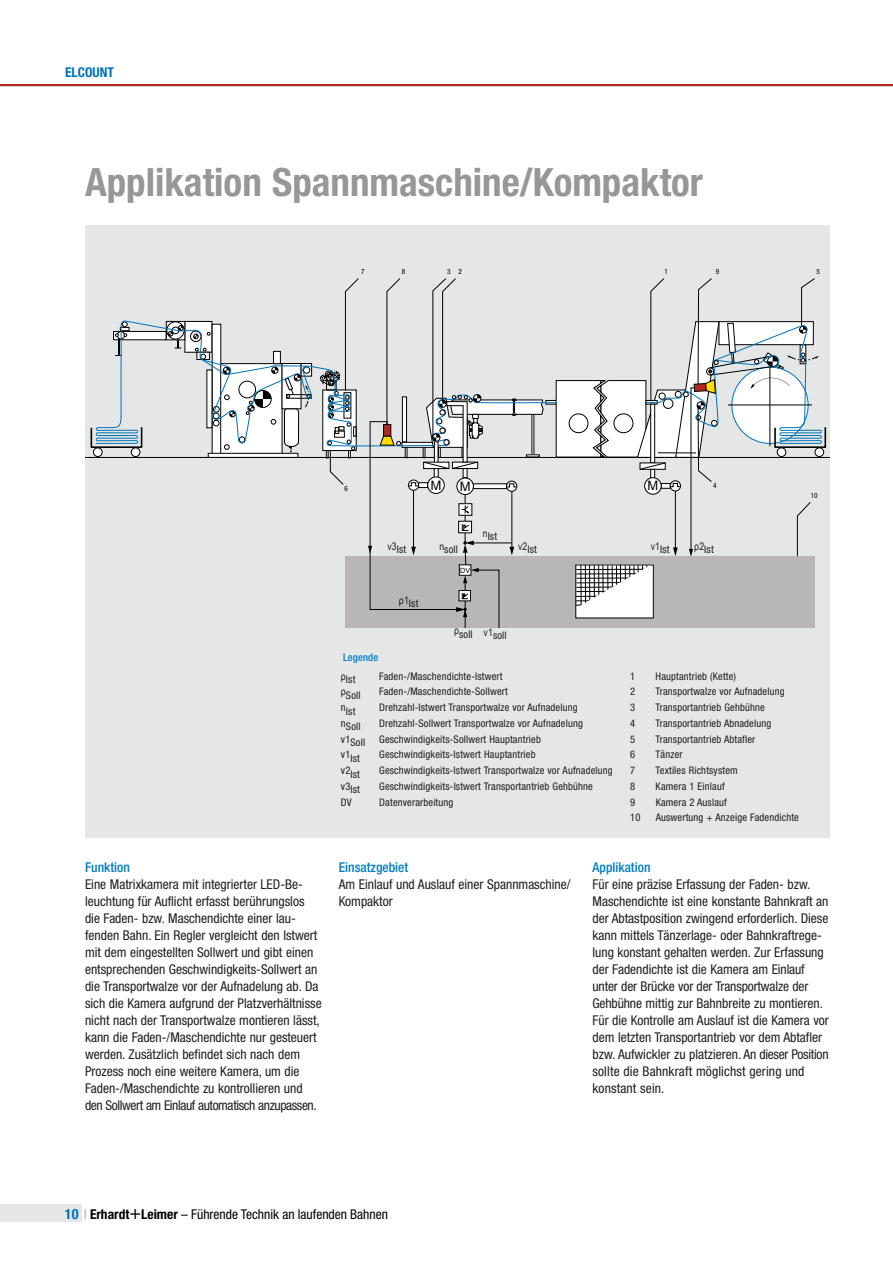
<style>
.page{position:relative;width:893px;height:1263px;background:#fff}
.page>*{position:absolute;margin:0;border:0;box-sizing:border-box;transform-origin:0 0}
.t1{font:700 condensed 39px "Helvetica Neue";color:#969798}
.t2{font:condensed 13.5px/17px "Helvetica Neue";color:#211e1f}
.t3{font:condensed 13.5px "Helvetica Neue";color:#000}
.t4{font:500 condensed 13.5px "Helvetica Neue";color:#007dc3}
.t5{font:700 condensed 13.5px "Helvetica Neue";color:#0073bc}
.t6{font:13.05px "Arial";color:#000}
.t7{font:condensed 10.5px "Helvetica Neue";letter-spacing:.015em;color:#211e1f}
.t8{font:500 condensed 10.5px/22px "Helvetica Neue";letter-spacing:.015em;color:#007dc3}
.t9{font:condensed 10.5px "Helvetica Neue";color:#221f21}
.t10{font:condensed 7.2px "Helvetica Neue";color:#000}
.t11{font:7.2px "Arial";color:#000}
.s1{font-weight:400;color:#211e1f}
.s2{font-weight:700;font-size:14.25px;color:#0073bc}
.s3{color:#969798}
.s4{font-weight:700}
.s5{font-size:19.5px}
</style>
<div class="page">
<div style="left:0;top:1204px;width:82px;height:17px;background:#e5e6e6"></div>
<div style="left:85px;top:225px;width:744px;height:613px;background:#e5e6e6"></div>
<hr style="left:0;top:84px;width:893px;height:2px;background:#b42823">
<hr style="left:85px;top:457px;width:744px;height:1px;background:#000">
<svg style="left:90px;top:278px;width:737px;height:349px"></svg>
<p class="t5" style="left:65px;top:64px;width:50px">ELCOUNT</p>
<h1 class="t1" style="left:85px;top:159px;width:619px">Applikation Spannmaschine/Kompaktor</h1>
<p class="t10" style="left:361px;top:267px;width:5px">7</p>
<p class="t10" style="left:402px;top:267px;width:5px">8</p>
<p class="t10" style="left:447px;top:267px;width:16px">3 2</p>
<p class="t10" style="left:816px;top:267px;width:5px">5</p>
<p class="t10" style="left:665px;top:267px;width:5px">1</p>
<p class="t10" style="left:716px;top:267px;width:5px">9</p>
<p class="t4" style="left:85px;top:859px;width:46px">Funktion</p>
<p class="t2" style="left:85px;top:875px;width:238px">Eine Matrixkamera mit integrierter LED-Be&shy;leuchtung für Auflicht erfasst berührungslos die Faden- bzw. Maschendichte einer lau&shy;fenden Bahn. Ein Regler vergleicht den Istwert mit dem eingestellten Sollwert und gibt einen entsprechenden Geschwindigkeits-Sollwert an die Transportwalze vor der Aufnadelung ab. Da sich die Kamera aufgrund der Platzverhältnisse nicht nach der Transportwalze montieren lässt, kann die Faden-/Maschendichte nur gesteuert werden. Zusätzlich befindet sich nach dem Prozess noch eine weitere Kamera, um die Faden-/Maschendichte zu kontrollieren und den Sollwert am Einlauf automatisch anzupassen.</p>
<p class="t10" style="left:344px;top:484px;width:5px">6</p>
<p class="t6" style="left:647px;top:477px;width:12px">M</p>
<p class="t6" style="left:460px;top:477px;width:12px">M</p>
<p class="t10" style="left:713px;top:481px;width:5px">4</p>
<p class="t10" style="left:811px;top:491px;width:8px">10</p>
<p class="t7" style="left:387px;top:543px;width:20px"><sup>v3</sup>Ist</p>
<p class="t7" style="left:399px;top:597px;width:21px"><sup>ρ1</sup>Ist</p>
<p class="t7" style="left:439px;top:543px;width:20px"><sup>n</sup>soll</p>
<p class="t11" style="left:460px;top:565px;width:12px">DV</p>
<p class="t7" style="left:483px;top:530px;width:16px"><sup>n</sup>Ist</p>
<p class="t7" style="left:518px;top:543px;width:20px"><sup>v2</sup>Ist</p>
<p class="t7" style="left:454px;top:628px;width:20px"><sup>ρ</sup>soll</p>
<p class="t7" style="left:484px;top:630px;width:25px"><sup>v1</sup>soll</p>
<p class="t7" style="left:651px;top:543px;width:20px"><sup>v1</sup>Ist</p>
<p class="t7" style="left:694px;top:543px;width:21px"><sup>ρ2</sup>Ist</p>
<p class="t8" style="left:341px;top:646px;width:39px">Legende <sup>ρ</sup><span class="s1">Ist</span></p>
<p class="t7" style="left:379px;top:670px;width:125px">Faden-/Maschendichte-Istwert</p>
<p class="t9" style="left:630px;top:670px;width:7px">1</p>
<p class="t7" style="left:656px;top:670px;width:82px">Hauptantrieb (Kette)</p>
<p class="t7" style="left:341px;top:689px;width:21px"><sup>ρ</sup>Soll</p>
<p class="t7" style="left:379px;top:686px;width:130px">Faden-/Maschendichte-Sollwert</p>
<p class="t9" style="left:630px;top:686px;width:7px">2</p>
<p class="t7" style="left:656px;top:686px;width:131px">Transportwalze vor Aufnadelung</p>
<p class="t7" style="left:341px;top:705px;width:16px">nIst</p>
<p class="t7" style="left:379px;top:701px;width:200px">Drehzahl-Istwert Transportwalze vor Aufnadelung</p>
<p class="t9" style="left:630px;top:701px;width:7px">3</p>
<p class="t7" style="left:656px;top:701px;width:111px">Transportantrieb Gehbühne</p>
<p class="t7" style="left:341px;top:720px;width:21px">nSoll</p>
<p class="t7" style="left:379px;top:717px;width:205px">Drehzahl-Sollwert Transportwalze vor Aufnadelung</p>
<p class="t9" style="left:630px;top:717px;width:7px">4</p>
<p class="t7" style="left:656px;top:717px;width:117px">Transportantrieb Abnadelung</p>
<p class="t7" style="left:341px;top:736px;width:26px">v1Soll</p>
<p class="t7" style="left:379px;top:733px;width:163px">Geschwindigkeits-Sollwert Hauptantrieb</p>
<p class="t9" style="left:630px;top:733px;width:7px">5</p>
<p class="t7" style="left:656px;top:733px;width:101px">Transportantrieb Abtafler</p>
<p class="t7" style="left:341px;top:752px;width:21px">v1Ist</p>
<p class="t7" style="left:379px;top:748px;width:158px">Geschwindigkeits-Istwert Hauptantrieb</p>
<p class="t9" style="left:630px;top:748px;width:7px">6</p>
<p class="t7" style="left:656px;top:748px;width:29px">Tänzer</p>
<p class="t7" style="left:341px;top:768px;width:21px">v2Ist</p>
<p class="t7" style="left:379px;top:764px;width:235px">Geschwindigkeits-Istwert Transportwalze vor Aufnadelung</p>
<p class="t9" style="left:630px;top:764px;width:7px">7</p>
<p class="t7" style="left:656px;top:764px;width:84px">Textiles Richtsystem</p>
<p class="t7" style="left:341px;top:783px;width:21px">v3Ist</p>
<p class="t7" style="left:379px;top:780px;width:215px">Geschwindigkeits-Istwert Transportantrieb Gehbühne</p>
<p class="t9" style="left:630px;top:780px;width:7px">8</p>
<p class="t7" style="left:656px;top:780px;width:71px">Kamera 1 Einlauf</p>
<p class="t7" style="left:341px;top:796px;width:12px">DV</p>
<p class="t7" style="left:379px;top:796px;width:76px">Datenverarbeitung</p>
<p class="t9" style="left:630px;top:796px;width:7px">9</p>
<p class="t7" style="left:656px;top:796px;width:73px">Kamera 2 Auslauf</p>
<p class="t9" style="left:630px;top:811px;width:12px">10</p>
<p class="t7" style="left:656px;top:811px;width:145px">Auswertung + Anzeige Fadendichte</p>
<p class="t4" style="left:339px;top:859px;width:71px">Einsatzgebiet</p>
<p class="t2" style="left:339px;top:875px;width:233px">Am Einlauf und Auslauf einer Spannmaschine/<br>Kompaktor</p>
<p class="t4" style="left:592px;top:859px;width:59px">Applikation</p>
<p class="t2" style="left:592px;top:875px;width:238px">Für eine präzise Erfassung der Faden- bzw.<br>Maschendichte ist eine konstante Bahnkraft an der Abtastposition zwingend erforderlich. Diese kann mittels Tänzerlage- oder Bahnkraftrege&shy;lung konstant gehalten werden. Zur Erfassung der Fadendichte ist die Kamera am Einlauf unter der Brücke vor der Transportwalze der Gehbühne mittig zur Bahnbreite zu montieren.<br>Für die Kontrolle am Auslauf ist die Kamera vor dem letzten Transportantrieb vor dem Abtafler bzw. Aufwickler zu platzieren. An dieser Position sollte die Bahnkraft möglichst gering und konstant sein.</p>
<p class="t3" style="left:65px;top:1206px;width:325px"><span class="s2">10</span> <span class="s3">|</span> <span class="s4">Erhardt</span><span class="s5">+</span><span class="s4">Leimer</span> – Führende Technik an laufenden Bahnen</p>
</div>
